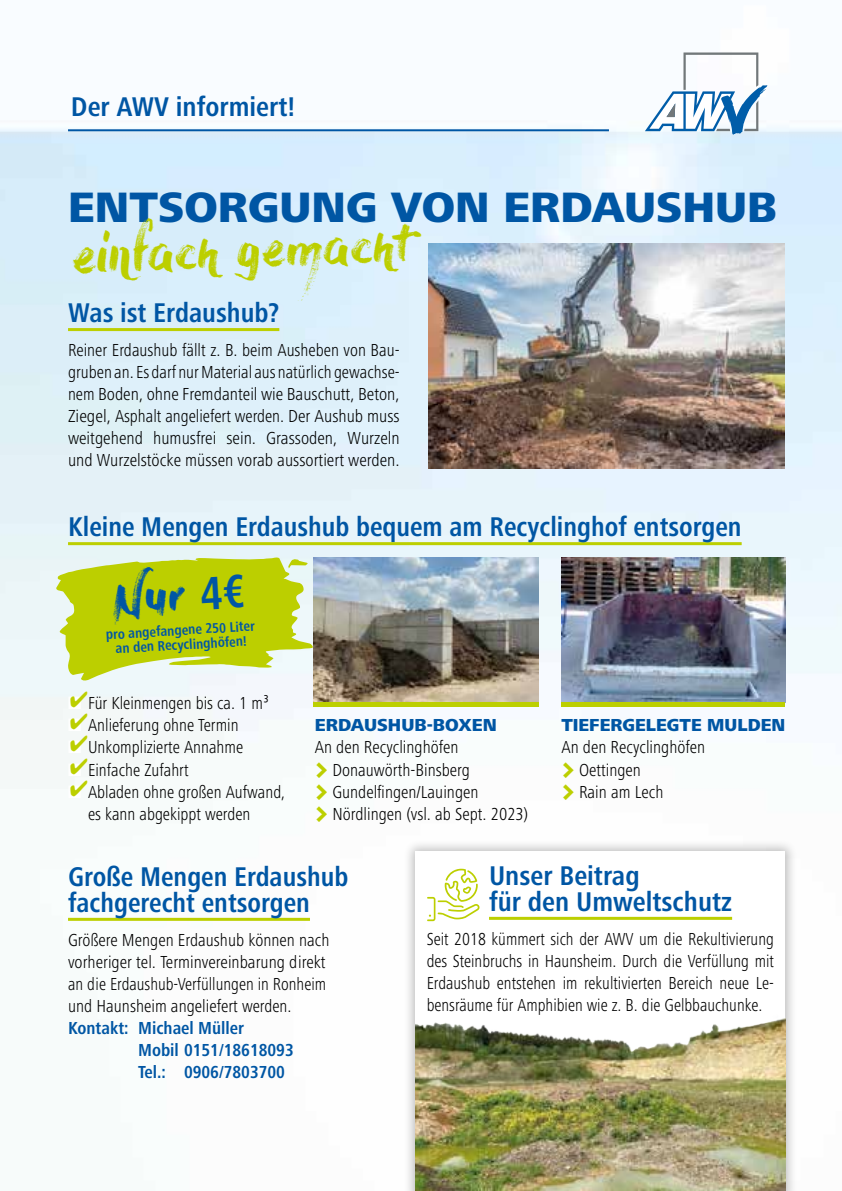
<style>
.page{position:relative;width:842px;height:1191px;background:#fff}
.page>*{position:absolute;margin:0;border:0;box-sizing:border-box;transform-origin:0 0}
.t1{font:48.2px "Dry Brush";color:#0056a4;scale:.95 1}
.t2{font:48px "Dry Brush";color:#bccf00}
.t3{font:800 44px "Frutiger Next";color:#0056a4}
.t4{font:700 condensed 28px/26px "Frutiger Next";color:#0056a4}
.t5{font:300 condensed 18px/22px "Frutiger Next";color:#000}
.t6{font:300 condensed 18px/22px "Frutiger Next";color:#000;text-align:justify;scale:.96 1}
.t7{font:700 condensed 18px/22px "Frutiger Next";color:#0056a4}
.t8{font:800 18px "Frutiger Next";color:#0056a4}
.t9{font:700 condensed 14.4px/14.4px "Frutiger Next";color:#0056a4;text-align:center}
.s1{font-family:"Frutiger Next";font-weight:700;font-stretch:condensed}
.s2{color:#fff}
.s3{color:#bccf00}
.s4{font-family:"The Sans C5";font-weight:800;font-stretch:normal;font-size:26px;color:#bccf00}
</style>
<div class="page">
<img style="left:0;top:126px;width:842px;height:792px">
<hr style="left:68px;top:129px;width:541px;height:2px;background:#0056a4">
<svg style="left:645px;top:52px;width:123px;height:83px"></svg>
<hr style="left:68px;top:328px;width:211px;height:3px;background:#bccf00">
<hr style="left:68px;top:542px;width:674px;height:3px;background:#bccf00">
<img style="left:313px;top:557px;width:226px;height:145px">
<hr style="left:313px;top:702px;width:226px;height:4px;background:#bccf00">
<img style="left:561px;top:557px;width:224px;height:145px">
<hr style="left:561px;top:702px;width:224px;height:4px;background:#bccf00">
<svg style="left:56px;top:557px;width:258px;height:124px;background:#c8d940"></svg>
<hr style="left:68px;top:918px;width:242px;height:3px;background:#bccf00">
<img style="left:428px;top:244px;width:357px;height:224px">
<div style="left:403px;top:839px;width:394px;height:352px;background:#000;opacity:.25"></div>
<div style="left:415px;top:851px;width:370px;height:340px;background:#fff"></div>
<hr style="left:489px;top:917px;width:243px;height:3px;background:#bccf00">
<img style="left:416px;top:1018px;width:369px;height:173px">
<svg style="left:427px;top:868px;width:53px;height:53px"></svg>
<h3 class="t4" style="left:71px;top:93px;width:226px">Der AWV informiert!</h3>
<h3 class="t3" style="left:68px;top:182px;width:711px">ENTSORGUNG VON ERDAUSHUB</h3>
<h2 class="t2" style="left:71px;top:228px;width:342px;rotate:-2deg">einfach gemacht</h2>
<h3 class="t4" style="left:68px;top:300px;width:213px">Was ist Erdaushub?</h3>
<p class="t5" style="left:68px;top:339px;width:333px;text-align:justify">Reiner Erdaushub fällt z. B. beim Ausheben von Bau&shy;gruben an. Es darf nur Material aus natürlich gewachse&shy;nem Boden, ohne Fremdanteil wie Bauschutt, Beton, Ziegel, Asphalt angeliefert werden. Der Aushub muss weitgehend humusfrei sein. Grassoden, Wurzeln und Wurzelstöcke müssen vorab aussortiert werden.</p>
<h3 class="t4" style="left:68px;top:514px;width:675px">Kleine Mengen Erdaushub bequem am Recyclinghof entsorgen</h3>
<h1 class="t1" style="left:110px;top:570px;width:142px;rotate:-3deg">Nur <span class="s1">4€</span></h1>
<p class="t9" style="left:106px;top:627px;width:151px;rotate:-3deg">pro angefangene 250 Liter an den Recyclinghöfen!</p>
<p class="t5" style="left:68px;top:692px;width:203px"><span class="s2">■</span><span class="s3">✔</span>Für Kleinmengen bis ca. 1 m³</p>
<p class="t5" style="left:68px;top:714px;width:172px"><span class="s2">■</span><span class="s3">✔</span>Anlieferung ohne Termin</p>
<p class="t5" style="left:68px;top:736px;width:177px"><span class="s2">■</span><span class="s3">✔</span>Unkomplizierte Annahme</p>
<p class="t5" style="left:68px;top:758px;width:122px"><span class="s2">■</span><span class="s3">✔</span>Einfache Zufahrt</p>
<p class="t5" style="left:88px;top:780px;width:199px;text-indent:-20px"><span class="s2">■</span><span class="s3">✔</span>Abladen ohne großen Aufwand, es kann abgekippt werden</p>
<p class="t8" style="left:315px;top:715px;width:184px">ERDAUSHUB-BOXEN</p>
<p class="t5" style="left:315px;top:736px;width:215px">An den Recyclinghöfen<br><span class="s4">&gt;</span> Donauwörth-Binsberg<br><span class="s4">&gt;</span> Gundelfingen/Lauingen<br><span class="s4">&gt;</span> Nördlingen (vsl. ab Sept. 2023)</p>
<p class="t8" style="left:561px;top:715px;width:225px">TIEFERGELEGTE MULDEN</p>
<p class="t5" style="left:561px;top:736px;width:145px">An den Recyclinghöfen <span class="s4">&gt;</span> Oettingen<br><span class="s4">&gt;</span> Rain am Lech</p>
<h3 class="t4" style="left:68px;top:864px;width:282px">Große Mengen Erdaushub fachgerecht entsorgen</h3>
<p class="t5" style="left:68px;top:929px;width:263px">Größere Mengen Erdaushub können nach vorheriger tel. Terminvereinbarung direkt an die Erdaushub-Verfüllungen in Ronheim und Haunsheim angeliefert werden.</p>
<p class="t7" style="left:138px;top:1017px;width:157px;text-indent:-70px">Kontakt: Michael Müller<br>Mobil 0151/18618093<br>Tel.: 0906/7803700</p>
<h3 class="t4" style="left:489px;top:863px;width:245px">Unser Beitrag<br>für den Umweltschutz</h3>
<p class="t6" style="left:427px;top:928px;width:363px">Seit 2018 kümmert sich der AWV um die Rekultivierung des Steinbruchs in Haunsheim. Durch die Verfüllung mit Erdaushub entstehen im rekultivierten Bereich neue Le&shy;bensräume für Amphibien wie z. B. die Gelbbauchunke.</p>
</div>
